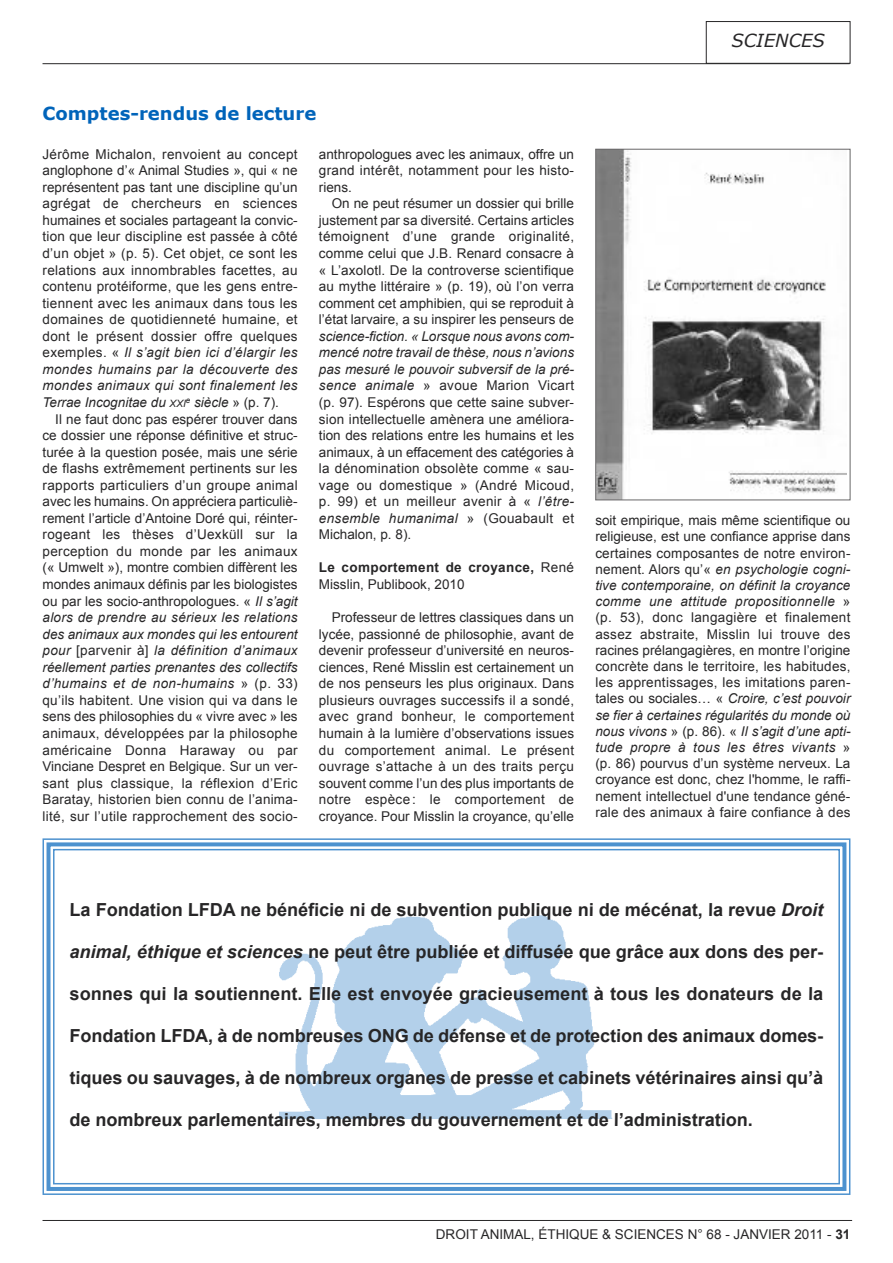
<style>
.page{position:relative;width:893px;height:1263px;background:#fff}
.page>*{position:absolute;margin:0;border:0;box-sizing:border-box;transform-origin:0 0}
.t1{font:700 18px "Arial";color:#272627}
.t2{font:700 18px "Verdana";color:#0064ba}
.t3{font:italic 18px "Verdana";color:#272627}
.t4{font:13.5px/16.5px "Arial";letter-spacing:.015em;color:#272627;text-align:justify}
.s1{font-style:italic}
.s2{font-style:italic;font-size:10.2px}
.s3{font-weight:700}
</style>
<div class="page">
<img style="left:279px;top:915px;width:334px;height:204px">
<div style="left:43px;top:838px;width:807px;height:357px;border:2px solid #4d92cf"></div>
<div style="left:47px;top:842px;width:799px;height:349px;border:4px solid #4d92cf"></div>
<div style="left:53px;top:849px;width:787px;height:335px;border:2px solid #4d92cf"></div>
<hr style="left:43px;top:63px;width:807px;height:1px;background:#272627">
<div style="left:706px;top:21px;width:144px;height:43px;border:1px solid #272627"></div>
<hr style="left:43px;top:1220px;width:809px;height:1px;background:#272627">
<img style="left:597px;top:151px;width:250px;height:347px">
<div style="left:595px;top:149px;width:255px;height:351px;border:1px solid #686768"></div>
<h1 class="t3" style="left:731px;top:29px;width:95px">SCIENCES</h1>
<h1 class="t2" style="left:43px;top:102px;width:275px">Comptes-rendus de lecture</h1>
<p class="t4" style="left:43px;top:146px;width:257px">Jérôme Michalon, renvoient au concept anglophone d’« Animal Studies », qui « ne représentent pas tant une discipline qu’un agrégat de chercheurs en sciences humaines et sociales partageant la convic&shy;tion que leur discipline est passée à côté d’un objet » (p. 5). Cet objet, ce sont les relations aux innombrables facettes, au contenu protéiforme, que les gens entre&shy;tiennent avec les animaux dans tous les domaines de quotidienneté humaine, et dont le présent dossier offre quelques exemples. « <span class="s1">Il s’agit bien ici d’élargir les mondes humains par la découverte des mondes animaux qui sont finalement les Terrae Incognitae du</span> <span class="s2">XXI</span><sup>e</sup> <span class="s1">siècle</span> » (p. 7).</p>
<p class="t4" style="left:43px;top:411px;width:257px;text-indent:13px">Il ne faut donc pas espérer trouver dans ce dossier une réponse définitive et struc&shy;turée à la question posée, mais une série de flashs extrêmement pertinents sur les rapports particuliers d’un groupe animal avec les humains. On appréciera particuliè&shy;rement l’article d’Antoine Doré qui, réinter&shy;rogeant les thèses d’Uexküll sur la perception du monde par les animaux (« Umwelt »), montre combien diffèrent les mondes animaux définis par les biologistes ou par les socio-anthropologues. « <span class="s1">Il s’agit alors de prendre au sérieux les relations des animaux aux mondes qui les entourent pour</span> [parvenir à] <span class="s1">la définition d’animaux réellement parties prenantes des collectifs d’humains et de non-humains</span> » (p. 33) qu’ils habitent. Une vision qui va dans le sens des philosophies du « vivre avec » les animaux, développées par la philosophe américaine Donna Haraway ou par Vinciane Despret en Belgique. Sur un ver&shy;sant plus classique, la réflexion d’Eric Baratay, historien bien connu de l’anima&shy;lité, sur l’utile rapprochement des socio-</p>
<p class="t4" style="left:319px;top:146px;width:257px">anthropologues avec les animaux, offre un grand intérêt, notamment pour les histo&shy;riens.</p>
<p class="t4" style="left:319px;top:195px;width:257px;text-indent:13px">On ne peut résumer un dossier qui brille justement par sa diversité. Certains articles témoignent d’une grande originalité, comme celui que J.B. Renard consacre à « L’axolotl. De la controverse scientifique au mythe littéraire » (p. 19), où l’on verra comment cet amphibien, qui se reproduit à l’état larvaire, a su inspirer les penseurs de</p>
<p class="t4" style="left:319px;top:328px;width:257px"><span class="s1">science-fiction. « Lorsque nous avons com&shy;mencé notre travail de thèse, nous n’avions pas mesuré le pouvoir subversif de la pré&shy;sence animale</span> » avoue Marion Vicart (p. 97). Espérons que cette saine subver&shy;sion intellectuelle amènera une améliora&shy;tion des relations entre les humains et les animaux, à un effacement des catégories à la dénomination obsolète comme « sau&shy;vage ou domestique » (André Micoud, p. 99) et un meilleur avenir à « <span class="s1">l’être&shy;ensemble humanimal</span> » (Gouabault et Michalon, p. 8).</p>
<p class="t4" style="left:319px;top:559px;width:257px"><span class="s3">Le comportement de croyance,</span> René<br>Misslin, Publibook, 2010</p>
<p class="t4" style="left:319px;top:609px;width:257px;text-indent:13px">Professeur de lettres classiques dans un lycée, passionné de philosophie, avant de devenir professeur d’université en neuros&shy;ciences, René Misslin est certainement un de nos penseurs les plus originaux. Dans plusieurs ouvrages successifs il a sondé, avec grand bonheur, le comportement humain à la lumière d’observations issues du comportement animal. Le présent ouvrage s’attache à un des traits perçu souvent comme l’un des plus importants de notre espèce : le comportement de croyance. Pour Misslin la croyance, qu’elle</p>
<p class="t4" style="left:595px;top:512px;width:257px">soit empirique, mais même scientifique ou religieuse, est une confiance apprise dans certaines composantes de notre environ&shy;nement. Alors qu’« <span class="s1">en psychologie cogni&shy;tive contemporaine, on définit la croyance comme une attitude propositionnelle</span> » (p. 53), donc langagière et finalement assez abstraite, Misslin lui trouve des racines prélangagières, en montre l’origine concrète dans le territoire, les habitudes, les apprentissages, les imitations paren&shy;tales ou sociales… « <span class="s1">Croire, c’est pouvoir se fier à certaines régularités du monde où nous vivons</span> » (p. 86). « <span class="s1">Il s’agit d’une apti&shy;tude propre à tous les êtres vivants</span> » (p. 86) pourvus d’un système nerveux. La croyance est donc, chez l'homme, le raffi&shy;nement intellectuel d'une tendance géné&shy;rale des animaux à faire confiance à des</p>
<h1 class="t1" style="left:70px;top:900px;width:755px">La Fondation LFDA ne bénéficie ni de subvention publique ni de mécénat, la revue <span class="s1">Droit</span></h1>
<h1 class="t1" style="left:70px;top:942px;width:755px"><span class="s1">animal, éthique et sciences</span> ne peut être publiée et diffusée que grâce aux dons des per-</h1>
<h1 class="t1" style="left:70px;top:984px;width:755px">sonnes qui la soutiennent. Elle est envoyée gracieusement à tous les donateurs de la</h1>
<h1 class="t1" style="left:70px;top:1026px;width:755px">Fondation LFDA, à de nombreuses ONG de défense et de protection des animaux domes-</h1>
<h1 class="t1" style="left:70px;top:1068px;width:755px">tiques ou sauvages, à de nombreux organes de presse et cabinets vétérinaires ainsi qu’à</h1>
<h1 class="t1" style="left:70px;top:1110px;width:685px">de nombreux parlementaires, membres du gouvernement et de l’administration.</h1>
<p class="t4" style="left:436px;top:1226px;width:416px">DROIT ANIMAL, ÉTHIQUE &amp; SCIENCES N° 68 - JANVIER 2011 - <span class="s3">31</span></p>
</div>
